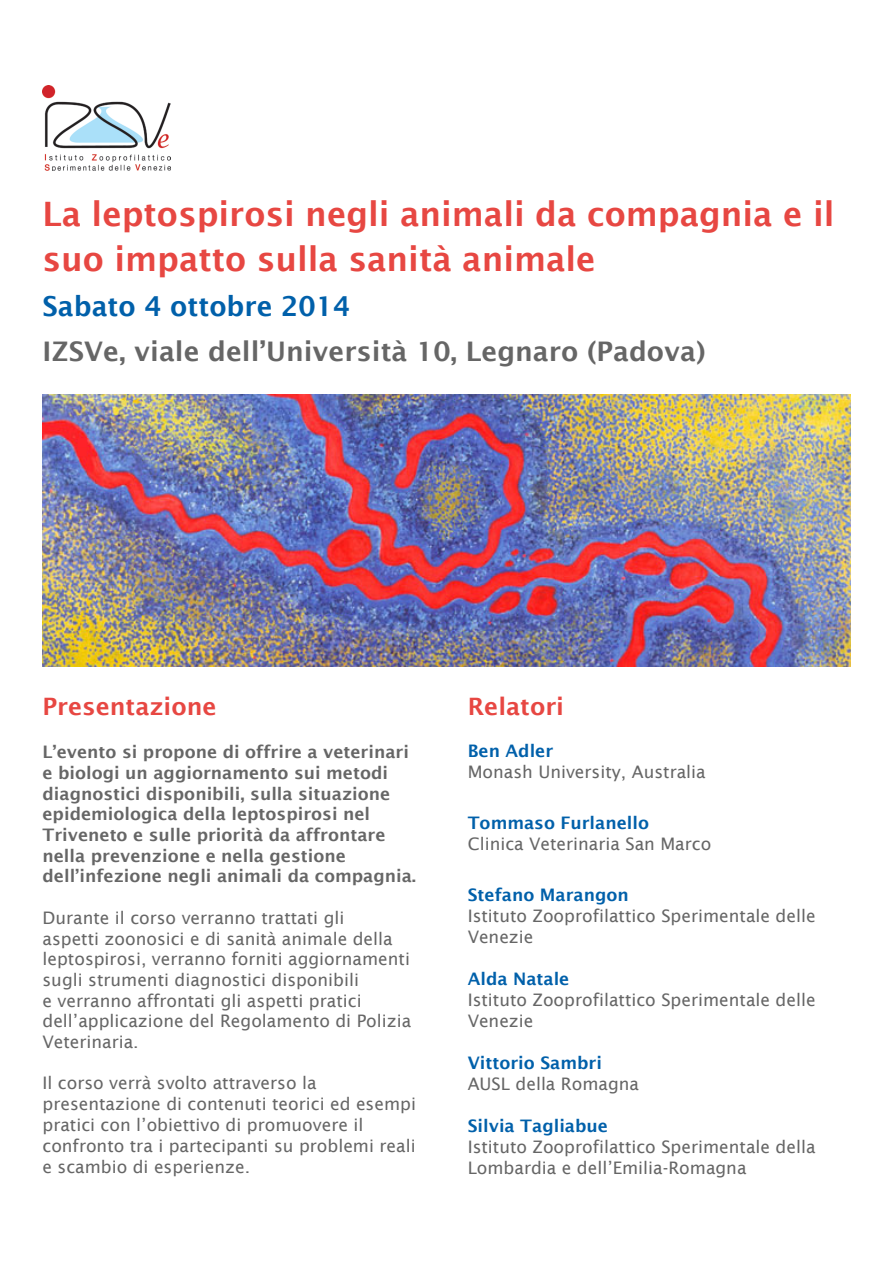
<style>
.page{position:relative;width:893px;height:1263px;background:#fff}
.page>*{position:absolute;margin:0;border:0;box-sizing:border-box;transform-origin:0 0}
.t1{font:600 33.6px/45px "Lucida Sans";color:#e74742}
.t2{font:600 27.6px "Lucida Sans";color:#0060aa}
.t3{font:600 27px "Lucida Sans";color:#666}
.t4{font:600 24px "Lucida Sans";color:#e74742}
.t5{font:17.25px/20.7px "Lucida Sans";color:#666}
.t6{font:600 17.25px/20.7px "Lucida Sans";color:#666}
.t7{font:600 17.25px "Lucida Sans";color:#0060aa}
</style>
<div class="page">
<img style="left:43px;top:85px;width:127px;height:85px">
<img style="left:43px;top:395px;width:807px;height:271px">
<p class="t1" style="left:43px;top:192px;width:793px">La leptospirosi negli animali da compagnia e il suo impatto sulla sanità animale</p>
<p class="t2" style="left:43px;top:291px;width:309px">Sabato 4 ottobre 2014</p>
<p class="t3" style="left:43px;top:336px;width:665px">IZSVe, viale dell’Università 10, Legnaro (Padova)</p>
<p class="t4" style="left:43px;top:693px;width:176px">Presentazione</p>
<p class="t6" style="left:43px;top:742px;width:375px">L’evento si propone di offrire a veterinari e biologi un aggiornamento sui metodi diagnostici disponibili, sulla situazione epidemiologica della leptospirosi nel Triveneto e sulle priorità da affrontare nella prevenzione e nella gestione dell’infezione negli animali da compagnia.</p>
<p class="t5" style="left:43px;top:907px;width:370px">Durante il corso verranno trattati gli<br>aspetti zoonosici e di sanità animale della leptospirosi, verranno forniti aggiornamenti sugli strumenti diagnostici disponibili<br>e verranno affrontati gli aspetti pratici dell’applicazione del Regolamento di Polizia Veterinaria.</p>
<p class="t5" style="left:43px;top:1073px;width:375px">Il corso verrà svolto attraverso la presentazione di contenuti teorici ed esempi pratici con l’obiettivo di promuovere il confronto tra i partecipanti su problemi reali e scambio di esperienze.</p>
<p class="t4" style="left:468px;top:693px;width:98px">Relatori</p>
<p class="t7" style="left:468px;top:741px;width:87px">Ben Adler</p>
<p class="t5" style="left:468px;top:761px;width:239px">Monash University, Australia</p>
<p class="t7" style="left:468px;top:813px;width:183px">Tommaso Furlanello</p>
<p class="t5" style="left:468px;top:833px;width:245px">Clinica Veterinaria San Marco</p>
<p class="t7" style="left:468px;top:885px;width:162px">Stefano Marangon</p>
<p class="t5" style="left:468px;top:905px;width:349px">Istituto Zooprofilattico Sperimentale delle<br>Venezie</p>
<p class="t7" style="left:468px;top:969px;width:103px">Alda Natale</p>
<p class="t5" style="left:468px;top:989px;width:349px">Istituto Zooprofilattico Sperimentale delle<br>Venezie</p>
<p class="t7" style="left:468px;top:1053px;width:136px">Vittorio Sambri</p>
<p class="t5" style="left:468px;top:1073px;width:173px">AUSL della Romagna</p>
<p class="t7" style="left:468px;top:1116px;width:142px">Silvia Tagliabue</p>
<p class="t5" style="left:468px;top:1136px;width:349px">Istituto Zooprofilattico Sperimentale della<br>Lombardia e dell’Emilia-Romagna</p>
</div>
